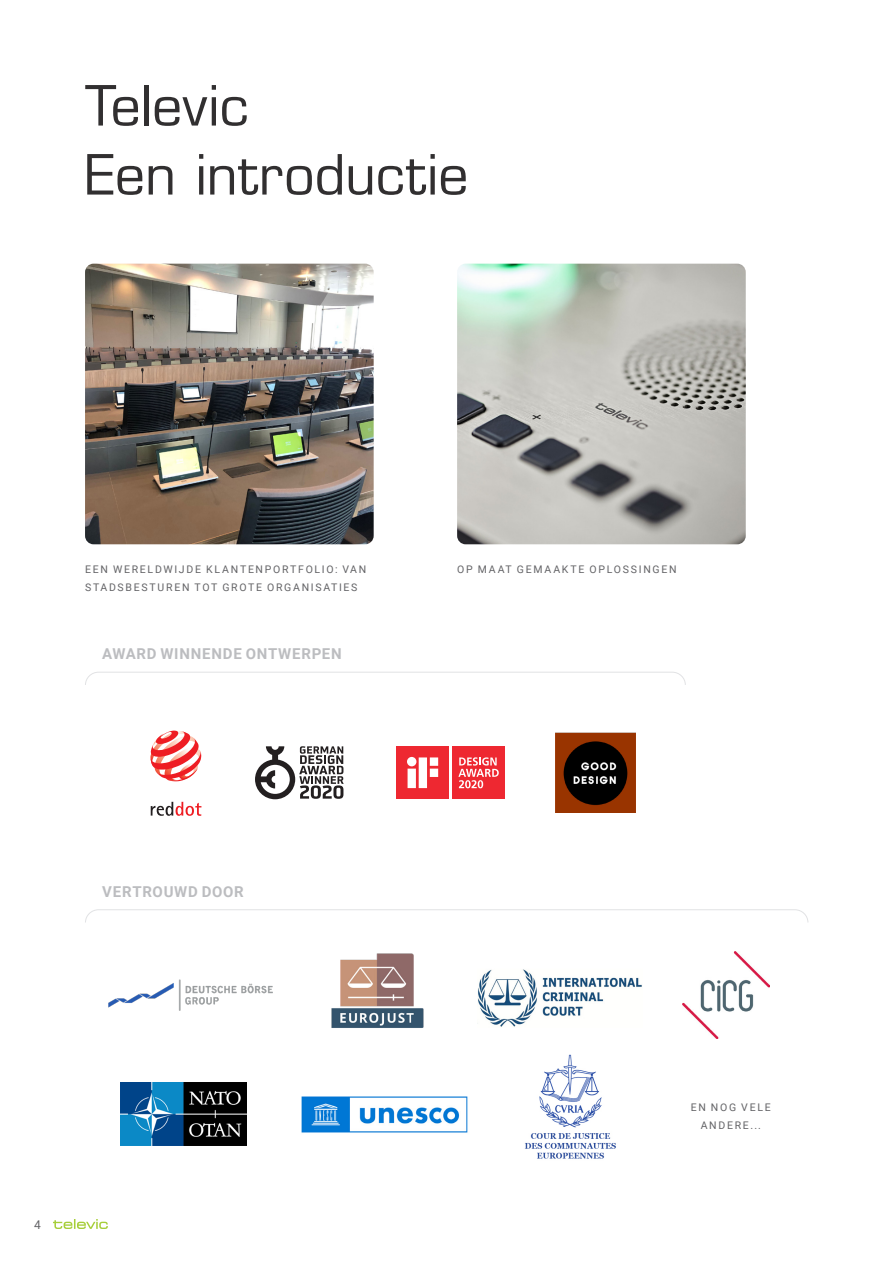
<style>
.page{position:relative;width:893px;height:1263px;background:#fff}
.page>*{position:absolute;margin:0;border:0;box-sizing:border-box;transform-origin:0 0}
.H1_-_Large_title{font:54px "Eurostile LT Std";letter-spacing:-.005em;color:#312f30}
.P_-_line_suggestion{font:700 15px "Roboto";letter-spacing:.05em;color:#bcbdc0}
.t1{font:12px "Roboto";color:#636366}
.CAPTION_-_Text_below{font:10.5px/18px "Roboto";letter-spacing:.16em;color:#636366}
</style>
<div class="page">
<svg style="left:85px;top:672px;width:601px;height:13px"></svg>
<svg style="left:85px;top:909px;width:724px;height:14px"></svg>
<img style="left:85px;top:264px;width:289px;height:280px">
<img style="left:457px;top:264px;width:289px;height:280px">
<svg style="left:150px;top:730px;width:51px;height:51px"></svg>
<svg style="left:151px;top:802px;width:50px;height:14px"></svg>
<svg style="left:255px;top:746px;width:89px;height:53px"></svg>
<img style="left:555px;top:733px;width:81px;height:79px">
<div style="left:396px;top:746px;width:53px;height:53px;background:#ee2831"></div>
<svg style="left:407px;top:757px;width:31px;height:31px"></svg>
<div style="left:452px;top:746px;width:53px;height:53px;background:#ee2831"></div>
<svg style="left:458px;top:757px;width:41px;height:31px"></svg>
<img style="left:108px;top:979px;width:165px;height:31px">
<img style="left:301px;top:1096px;width:167px;height:37px">
<img style="left:478px;top:969px;width:164px;height:58px">
<img style="left:121px;top:1083px;width:126px;height:63px">
<img style="left:331px;top:953px;width:93px;height:75px">
<img style="left:682px;top:952px;width:87px;height:87px">
<img style="left:525px;top:1054px;width:91px;height:105px">
<svg style="left:53px;top:1219px;width:55px;height:10px"></svg>
<p class="H1_-_Large_title" style="left:85px;top:73px;width:165px">Televic</p>
<p class="H1_-_Large_title" style="left:85px;top:142px;width:385px">Een introductie</p>
<p class="CAPTION_-_Text_below" style="left:85px;top:560px;width:283px">EEN WERELDWIJDE KLANTENPORTFOLIO: VAN<br>STADSBESTUREN TOT GROTE ORGANISATIES</p>
<p class="CAPTION_-_Text_below" style="left:457px;top:560px;width:221px">OP MAAT GEMAAKTE OPLOSSINGEN</p>
<p class="P_-_line_suggestion" style="left:102px;top:643px;width:241px">AWARD WINNENDE ONTWERPEN</p>
<p class="P_-_line_suggestion" style="left:102px;top:881px;width:143px">VERTROUWD DOOR</p>
<p class="t1" style="left:34px;top:1216px;width:8px">4</p>
<p class="CAPTION_-_Text_below" style="left:691px;top:1098px;width:81px;text-align:center">EN NOG VELE<br>ANDERE...</p>
</div>
